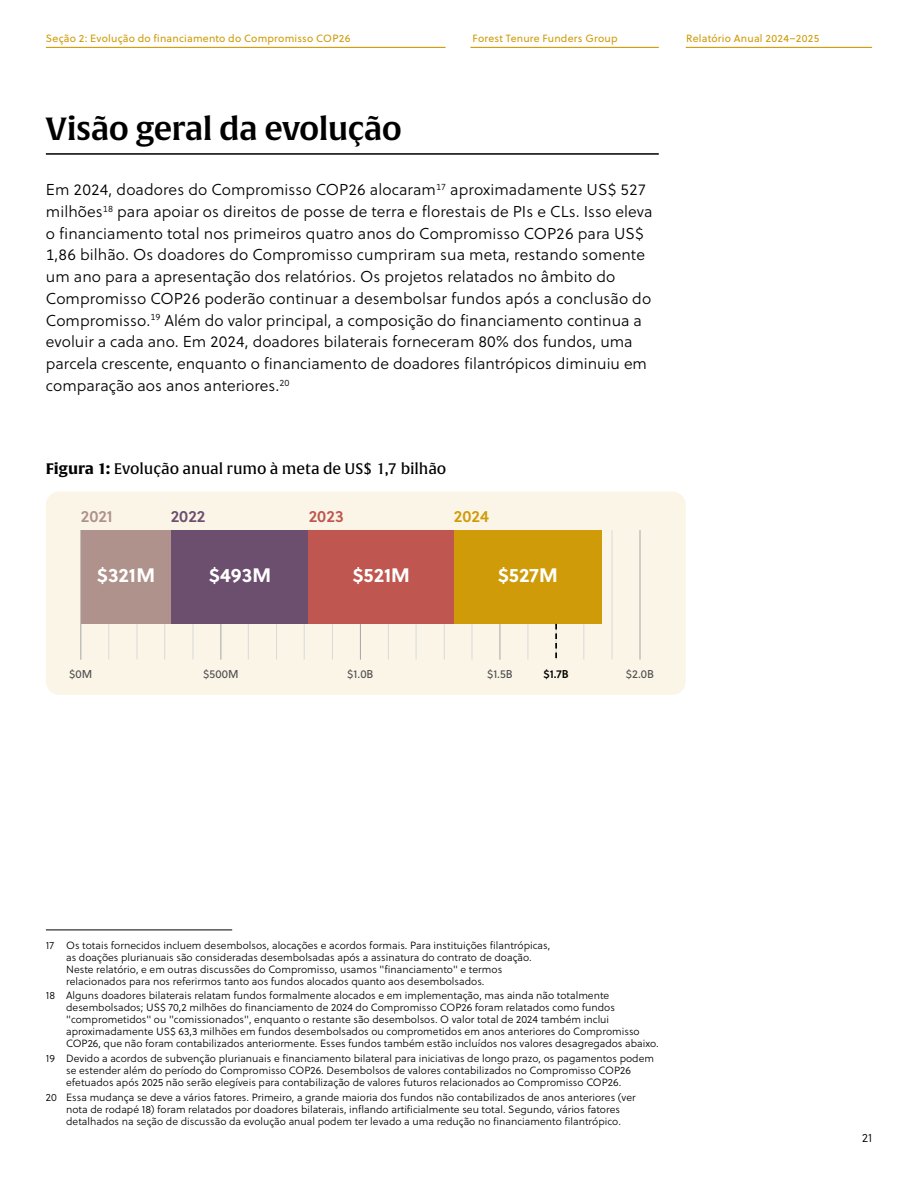
<style>
.page{position:relative;width:918px;height:1188px;background:#fff}
.page>*{position:absolute;margin:0;border:0;box-sizing:border-box;transform-origin:0 0}
.t1{font:31.5px "Alverata Sb";letter-spacing:-.02em;color:#000}
.t2{font:700 19.5px "Soleil";letter-spacing:.005em;color:#fff}
.t3{font:16.2px "Soleil Sb";color:#af928b}
.t4{font:16.2px "Soleil Sb";color:#6c4e6f}
.t5{font:16.2px "Soleil Sb";color:#bf5650}
.t6{font:16.2px "Soleil Sb";color:#cf9b08}
.t7{font:15.75px/21.8px "Soleil Lt";letter-spacing:.005em;color:#000}
.t8{font:15px "Alverata Md";letter-spacing:-.005em;color:#000}
.t9{font:12px "Soleil Lt";color:#000}
.t10{font:11.4px "Soleil";color:#4d4d4d}
.t11{font:11.4px "Soleil Sb";color:#000}
.t12{font:10.5px/12px "Soleil Lt";color:#000}
.t13{font:10.5px "Soleil";letter-spacing:.02em;color:#cf9b07}
.s1{font-family:"Alverata";font-weight:700}
</style>
<div class="page">
<hr style="left:470px;top:47px;width:189px;height:1px;background:#cf9b07">
<hr style="left:686px;top:47px;width:186px;height:1px;background:#cf9b07">
<hr style="left:46px;top:47px;width:399px;height:1px;background:#cf9b07">
<hr style="left:46px;top:153px;width:613px;height:2px;background:#000">
<hr style="left:46px;top:930px;width:186px;height:1px;background:#000">
<div style="left:46px;top:492px;width:640px;height:203px;background:#faf5e6;border-radius:14px"></div>
<hr style="left:612px;top:530px;width:1px;height:129px;background:#d9d9d9">
<hr style="left:584px;top:530px;width:1px;height:129px;background:#d9d9d9">
<hr style="left:556px;top:530px;width:1px;height:129px;background:#d9d9d9">
<hr style="left:528px;top:530px;width:1px;height:129px;background:#d9d9d9">
<hr style="left:472px;top:530px;width:1px;height:129px;background:#d9d9d9">
<hr style="left:444px;top:530px;width:1px;height:129px;background:#d9d9d9">
<hr style="left:416px;top:530px;width:1px;height:129px;background:#d9d9d9">
<hr style="left:388px;top:530px;width:1px;height:129px;background:#d9d9d9">
<hr style="left:332px;top:530px;width:1px;height:129px;background:#d9d9d9">
<hr style="left:304px;top:530px;width:1px;height:129px;background:#d9d9d9">
<hr style="left:276px;top:530px;width:1px;height:129px;background:#d9d9d9">
<hr style="left:248px;top:530px;width:1px;height:129px;background:#d9d9d9">
<hr style="left:193px;top:530px;width:1px;height:129px;background:#d9d9d9">
<hr style="left:164px;top:530px;width:1px;height:129px;background:#d9d9d9">
<hr style="left:137px;top:530px;width:1px;height:129px;background:#d9d9d9">
<hr style="left:109px;top:530px;width:1px;height:129px;background:#d9d9d9">
<hr style="left:640px;top:530px;width:1px;height:130px;background:#a6a6a6">
<hr style="left:500px;top:530px;width:1px;height:130px;background:#a6a6a6">
<hr style="left:360px;top:530px;width:1px;height:130px;background:#a6a6a6">
<hr style="left:221px;top:530px;width:1px;height:130px;background:#a6a6a6">
<hr style="left:80px;top:530px;width:1px;height:130px;background:#a6a6a6">
<div style="left:81px;top:530px;width:90px;height:93px;background:#af928b"></div>
<div style="left:171px;top:530px;width:138px;height:93px;background:#6c4e6f"></div>
<div style="left:309px;top:530px;width:145px;height:93px;background:#bf564f"></div>
<div style="left:454px;top:530px;width:147px;height:93px;background:#cf9b08"></div>
<svg style="left:555px;top:624px;width:2px;height:35px"></svg>
<p class="t13" style="left:46px;top:30px;width:306px">Seção 2: Evolução do financiamento do Compromisso COP26</p>
<p class="t13" style="left:472px;top:30px;width:147px">Forest Tenure Funders Group</p>
<p class="t13" style="left:686px;top:30px;width:135px">Relatório Anual 2024–2025</p>
<h1 class="t1" style="left:46px;top:109px;width:358px">Visão geral da evolução</h1>
<p class="t7" style="left:46px;top:179px;width:608px">Em 2024, doadores do Compromisso COP26 alocaram<sup>17</sup> aproximadamente US$ 527 milhões<sup>18</sup> para apoiar os direitos de posse de terra e florestais de PIs e CLs. Isso eleva o financiamento total nos primeiros quatro anos do Compromisso COP26 para US$ 1,86 bilhão. Os doadores do Compromisso cumpriram sua meta, restando somente um ano para a apresentação dos relatórios. Os projetos relatados no âmbito do Compromisso COP26 poderão continuar a desembolsar fundos após a conclusão do Compromisso.<sup>19</sup> Além do valor principal, a composição do financiamento continua a evoluir a cada ano. Em 2024, doadores bilaterais forneceram 80% dos fundos, uma parcela crescente, enquanto o financiamento de doadores filantrópicos diminuiu em comparação aos anos anteriores.<sup>20</sup></p>
<h3 class="t8" style="left:46px;top:460px;width:402px"><span class="s1">Figura 1:</span> Evolução anual rumo à meta de US$ 1,7 bilhão</h3>
<h3 class="t3" style="left:81px;top:504px;width:33px">2021</h3>
<h3 class="t4" style="left:171px;top:504px;width:36px">2022</h3>
<h3 class="t5" style="left:309px;top:504px;width:36px">2023</h3>
<h3 class="t6" style="left:454px;top:504px;width:36px">2024</h3>
<h2 class="t2" style="left:97px;top:560px;width:60px">$321M</h2>
<h2 class="t2" style="left:209px;top:560px;width:63px">$493M</h2>
<h2 class="t2" style="left:353px;top:560px;width:59px">$521M</h2>
<h2 class="t2" style="left:498px;top:560px;width:61px">$527M</h2>
<p class="t10" style="left:69px;top:666px;width:25px">$0M</p>
<p class="t10" style="left:203px;top:666px;width:37px">$500M</p>
<p class="t10" style="left:347px;top:666px;width:28px">$1.0B</p>
<p class="t10" style="left:487px;top:666px;width:27px">$1.5B</p>
<p class="t11" style="left:543px;top:665px;width:27px">$1.7B</p>
<p class="t10" style="left:626px;top:666px;width:30px">$2.0B</p>
<p class="t12" style="left:66px;top:939px;width:486px;text-indent:-20px">17 Os totais fornecidos incluem desembolsos, alocações e acordos formais. Para instituições filantrópicas, as doações plurianuais são consideradas desembolsadas após a assinatura do contrato de doação.<br>Neste relatório, e em outras discussões do Compromisso, usamos "financiamento" e termos relacionados para nos referirmos tanto aos fundos alocados quanto aos desembolsados.</p>
<p class="t12" style="left:66px;top:990px;width:594px;text-indent:-20px">18 Alguns doadores bilaterais relatam fundos formalmente alocados e em implementação, mas ainda não totalmente desembolsados; US$ 70,2 milhões do financiamento de 2024 do Compromisso COP26 foram relatados como fundos "comprometidos" ou "comissionados", enquanto o restante são desembolsos. O valor total de 2024 também inclui aproximadamente US$ 63,3 milhões em fundos desembolsados ou comprometidos em anos anteriores do Compromisso COP26, que não foram contabilizados anteriormente. Esses fundos também estão incluídos nos valores desagregados abaixo.</p>
<p class="t12" style="left:66px;top:1052px;width:589px;text-indent:-20px">19 Devido a acordos de subvenção plurianuais e financiamento bilateral para iniciativas de longo prazo, os pagamentos podem se estender além do período do Compromisso COP26. Desembolsos de valores contabilizados no Compromisso COP26 efetuados após 2025 não serão elegíveis para contabilização de valores futuros relacionados ao Compromisso COP26.</p>
<p class="t12" style="left:46px;top:1091px;width:591px;text-align:center">20 Essa mudança se deve a vários fatores. Primeiro, a grande maioria dos fundos não contabilizados de anos anteriores (ver nota de rodapé 18) foram relatados por doadores bilaterais, inflando artificialmente seu total. Segundo, vários fatores detalhados na seção de discussão da evolução anual podem ter levado a uma redução no financiamento filantrópico.</p>
<p class="t9" style="left:862px;top:1130px;width:12px">21</p>
</div>
